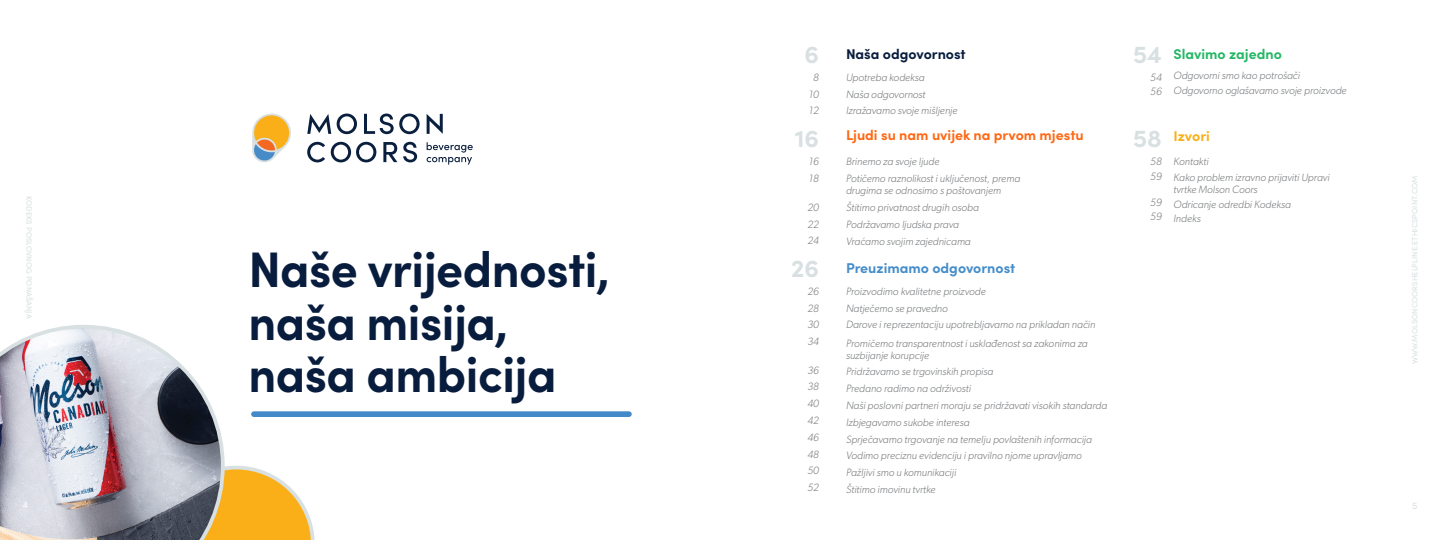
<style>
.page{position:relative;width:1440px;height:540px;background:#fff}
.page>*{position:absolute;margin:0;border:0;box-sizing:border-box;transform-origin:0 0}
.t1{font:700 50px/52.5px "Sofia Pro";letter-spacing:-.01em;color:#081d3e;scale:.96 1}
.t2{font:700 24.62px "Sofia Pro";color:#d8e0e2}
.t3{font:700 14.12px "Sofia Pro";color:#ff6814}
.t4{font:700 14.12px "Sofia Pro";color:#448dcb}
.t5{font:700 14.12px "Sofia Pro";color:#081d3e}
.t6{font:700 14.12px "Sofia Pro";color:#25b766}
.t7{font:700 14.12px "Sofia Pro";color:#faaf18}
.t8{font:italic 300 10.62px/12.5px "Gibson";color:#76787b}
.t9{font:9.62px "Sofia Pro";color:#d8e0e2}
.t10{font:9.62px "Sofia Pro";color:#fff}
.t11{font:7.75px "Sofia Pro";letter-spacing:.01em;color:#d8e0e2}
</style>
<div class="page">
<svg style="left:225px;top:466px;width:90px;height:74px"></svg>
<svg style="left:0;top:325px;width:225px;height:215px;background:#b4b2ba"></svg>
<div style="left:254px;top:411px;width:375px;height:6px;background:#4489c8"></div>
<svg style="left:252px;top:114px;width:39px;height:49px"></svg>
<svg style="left:307px;top:114px;width:24px;height:20px"></svg>
<svg style="left:337px;top:114px;width:20px;height:20px"></svg>
<svg style="left:364px;top:114px;width:56px;height:20px"></svg>
<svg style="left:427px;top:114px;width:16px;height:20px"></svg>
<svg style="left:307px;top:142px;width:18px;height:20px"></svg>
<svg style="left:331px;top:142px;width:45px;height:20px"></svg>
<svg style="left:383px;top:142px;width:14px;height:20px"></svg>
<svg style="left:403px;top:142px;width:14px;height:20px"></svg>
<svg style="left:427px;top:142px;width:46px;height:23px"></svg>
<p class="t11" style="left:35px;top:196px;width:124px;rotate:90deg">KODEKS POSLOVNOG PONAŠANJA</p>
<p class="t10" style="left:22px;top:498px;width:7px">4</p>
<p class="t1" style="left:248px;top:240px;width:378px">Naše vrijednosti, naša misija, naša ambicija</p>
<p class="t2" style="left:804px;top:35px;width:16px">6</p>
<p class="t2" style="left:1133px;top:35px;width:30px">54</p>
<p class="t5" style="left:846px;top:43px;width:121px">Naša odgovornost</p>
<p class="t6" style="left:1174px;top:43px;width:110px">Slavimo zajedno</p>
<p class="t8" style="left:813px;top:71px;width:7px">8</p>
<p class="t8" style="left:809px;top:88px;width:12px">10</p>
<p class="t8" style="left:809px;top:104px;width:12px">12</p>
<p class="t8" style="left:846px;top:71px;width:80px">Upotreba kodeksa</p>
<p class="t8" style="left:846px;top:88px;width:81px">Naša odgovornost</p>
<p class="t8" style="left:846px;top:104px;width:113px">Izražavamo svoje mišljenje</p>
<p class="t8" style="left:1150px;top:71px;width:13px">54</p>
<p class="t8" style="left:1150px;top:85px;width:13px">56</p>
<p class="t8" style="left:1174px;top:69px;width:128px">Odgovorni smo kao potrošači</p>
<p class="t8" style="left:1174px;top:84px;width:175px">Odgovorno oglašavamo svoje proizvode</p>
<p class="t3" style="left:846px;top:124px;width:239px">Ljudi su nam uvijek na prvom mjestu</p>
<p class="t7" style="left:1174px;top:125px;width:38px">Izvori</p>
<p class="t2" style="left:795px;top:120px;width:26px">16</p>
<p class="t2" style="left:1133px;top:120px;width:30px">58</p>
<p class="t8" style="left:809px;top:155px;width:12px">16</p>
<p class="t8" style="left:809px;top:172px;width:12px">18</p>
<p class="t8" style="left:807px;top:201px;width:13px">20</p>
<p class="t8" style="left:807px;top:218px;width:13px">22</p>
<p class="t8" style="left:808px;top:234px;width:13px">24</p>
<p class="t2" style="left:791px;top:249px;width:29px">26</p>
<p class="t8" style="left:807px;top:285px;width:13px">26</p>
<p class="t8" style="left:807px;top:302px;width:13px">28</p>
<p class="t8" style="left:807px;top:318px;width:13px">30</p>
<p class="t8" style="left:807px;top:335px;width:13px">34</p>
<p class="t8" style="left:807px;top:364px;width:13px">36</p>
<p class="t8" style="left:807px;top:380px;width:13px">38</p>
<p class="t8" style="left:807px;top:397px;width:13px">40</p>
<p class="t8" style="left:807px;top:414px;width:13px">42</p>
<p class="t8" style="left:807px;top:431px;width:13px">46</p>
<p class="t8" style="left:807px;top:448px;width:13px">48</p>
<p class="t8" style="left:807px;top:464px;width:13px">50</p>
<p class="t8" style="left:808px;top:481px;width:13px">52</p>
<p class="t8" style="left:846px;top:155px;width:95px">Brinemo za svoje ljude</p>
<p class="t8" style="left:846px;top:172px;width:176px">Potičemo raznolikost i uključenost, prema drugima se odnosimo s poštovanjem</p>
<p class="t8" style="left:846px;top:201px;width:134px">Štitimo privatnost drugih osoba</p>
<p class="t8" style="left:846px;top:218px;width:114px">Podržavamo ljudska prava</p>
<p class="t8" style="left:846px;top:235px;width:126px">Vraćamo svojim zajednicama</p>
<p class="t4" style="left:846px;top:257px;width:171px">Preuzimamo odgovornost</p>
<p class="t8" style="left:846px;top:285px;width:141px">Proizvodimo kvalitetne proizvode</p>
<p class="t8" style="left:846px;top:302px;width:103px">Natječemo se pravedno</p>
<p class="t8" style="left:846px;top:318px;width:251px">Darove i reprezentaciju upotrebljavamo na prikladan način</p>
<p class="t8" style="left:846px;top:337px;width:243px;line-height:12px">Promičemo transparentnost i usklađenost sa zakonima za suzbijanje korupcije</p>
<p class="t8" style="left:846px;top:365px;width:149px">Pridržavamo se trgovinskih propisa</p>
<p class="t8" style="left:846px;top:382px;width:126px">Predano radimo na održivosti</p>
<p class="t8" style="left:846px;top:399px;width:263px">Naši poslovni partneri moraju se pridržavati visokih standarda</p>
<p class="t8" style="left:846px;top:416px;width:125px">Izbjegavamo sukobe interesa</p>
<p class="t8" style="left:846px;top:433px;width:247px">Sprječavamo trgovanje na temelju povlaštenih informacija</p>
<p class="t8" style="left:846px;top:449px;width:237px">Vodimo preciznu evidenciju i pravilno njome upravljamo</p>
<p class="t8" style="left:846px;top:466px;width:112px">Pažljivi smo u komunikaciji</p>
<p class="t8" style="left:846px;top:483px;width:91px">Štitimo imovinu tvrtke</p>
<p class="t8" style="left:1150px;top:155px;width:13px">58</p>
<p class="t8" style="left:1150px;top:170px;width:13px">59</p>
<p class="t8" style="left:1150px;top:196px;width:13px">59</p>
<p class="t8" style="left:1150px;top:210px;width:13px">59</p>
<p class="t8" style="left:1174px;top:155px;width:37px">Kontakti</p>
<p class="t8" style="left:1174px;top:171px;width:158px">Kako problem izravno prijaviti Upravi tvrtke Molson Coors</p>
<p class="t8" style="left:1174px;top:198px;width:119px">Odricanje odredbi Kodeksa</p>
<p class="t8" style="left:1174px;top:212px;width:29px">Indeks</p>
<p class="t11" style="left:1409px;top:364px;width:190px;rotate:-90deg">WWW.MOLSONCOORSHELPLINE.ETHICSPOINT.COM</p>
<p class="t9" style="left:1412px;top:499px;width:7px">5</p>
</div>
